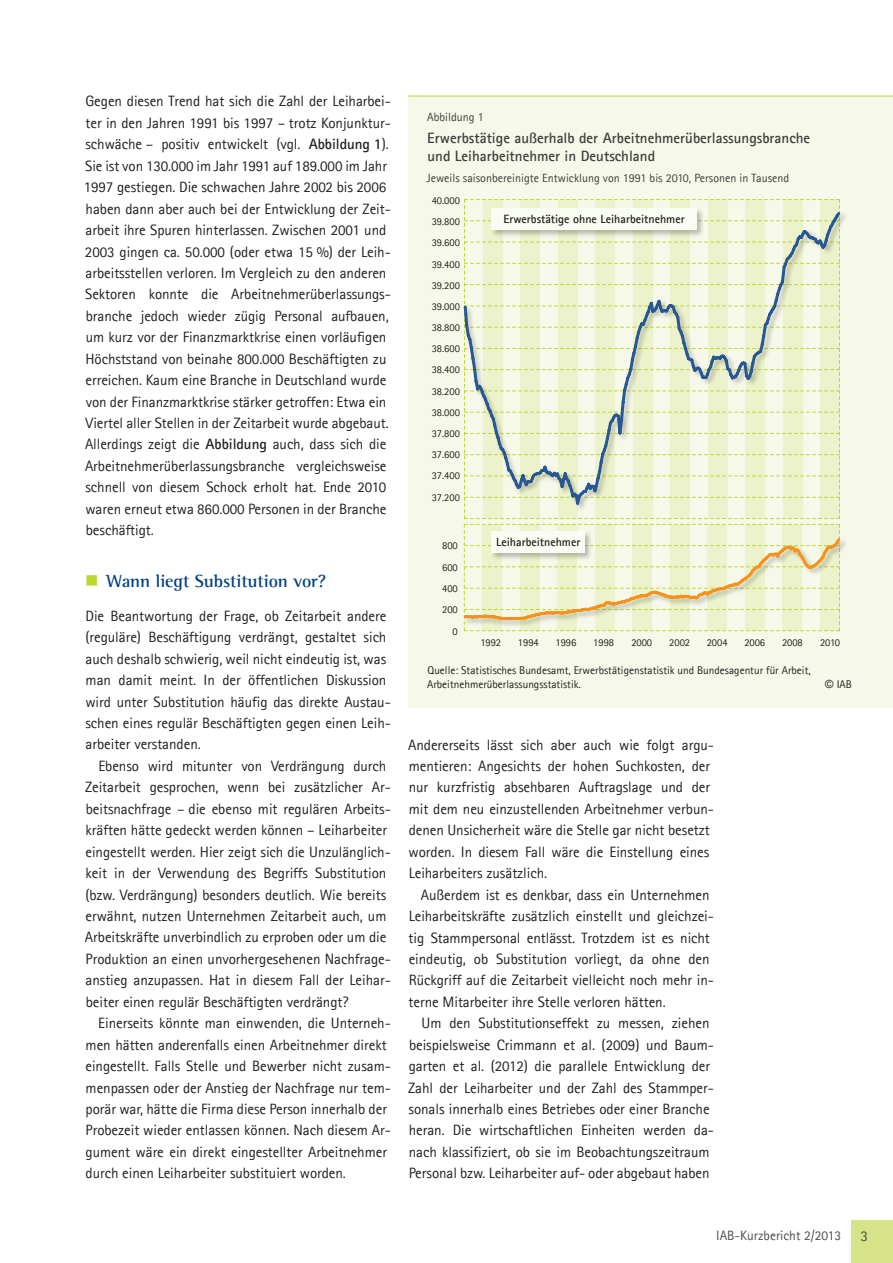
<style>
.page{position:relative;width:893px;height:1263px;background:#fff}
.page>*{position:absolute;margin:0;border:0;box-sizing:border-box;transform-origin:0 0}
.t1{font:700 18px "Agfa Rotis Semi Serif";letter-spacing:-.005em;color:#014081}
.t2{font:15px/21.5px "Agfa Rotis Sans Serif";letter-spacing:-.005em;color:#231f20}
.t3{font:700 15px/18px "Agfa Rotis Sans Serif";color:#3e3e3f}
.t4{font:15px "Agfa Rotis Sans Serif";color:#4b4c4b}
.t5{font:13.5px "Agfa Rotis Sans Serif";color:#4b4c4b}
.t6{font:12px "Agfa Rotis Sans Serif";color:#3e3e3f}
.t7{font:700 12px "Agfa Rotis Sans Serif";color:#231f20}
.t8{font:11.25px/13.5px "Agfa Rotis Sans Serif";color:#231f20}
.t9{font:10.5px/21.1px "Agfa Rotis Sans Serif";letter-spacing:-.005em;color:#231f20;text-align:justify}
.s1{font-weight:700}
.s2{font-family:"Arial"}
</style>
<div class="page">
<div style="left:408px;top:96px;width:485px;height:612px;background:#f6f9e9"></div>
<svg style="left:463px;top:199px;width:380px;height:432px;background:#e5ebc4"></svg>
<div style="left:490px;top:207px;width:214px;height:31px;background:#231f20;opacity:.3"></div>
<div style="left:491px;top:208px;width:205px;height:22px;background:#f9fcf2"></div>
<div style="left:490px;top:530px;width:102px;height:31px;background:#231f20;opacity:.3"></div>
<div style="left:491px;top:531px;width:94px;height:22px;background:#f9fcf2"></div>
<hr style="left:408px;top:96px;width:485px;height:1px;background:#bed630">
<div style="left:851px;top:1220px;width:42px;height:43px;background:#d7e387"></div>
<p class="t2" style="left:84px;top:91px;width:309px">Gegen diesen Trend hat sich die Zahl der Leiharbei&shy;ter in den Jahren 1991 bis 1997 – trotz Konjunktur&shy;schwäche – positiv entwickelt (vgl. <span class="s1">Abbildung 1</span>).<br>Sie ist von 130.000 im Jahr 1991 auf 189.000 im Jahr 1997 gestiegen. Die schwachen Jahre 2002 bis 2006 haben dann aber auch bei der Entwicklung der Zeit&shy;arbeit ihre Spuren hinterlassen. Zwischen 2001 und 2003 gingen ca. 50.000 (oder etwa 15 %) der Leih&shy;arbeitsstellen verloren. Im Vergleich zu den anderen Sektoren konnte die Arbeitnehmerüberlassungs&shy;branche jedoch wieder zügig Personal aufbauen, um kurz vor der Finanzmarktkrise einen vorläufigen Höchststand von beinahe 800.000 Beschäftigten zu erreichen. Kaum eine Branche in Deutschland wurde von der Finanzmarktkrise stärker getroffen: Etwa ein Viertel aller Stellen in der Zeitarbeit wurde abgebaut.<br>Allerdings zeigt die <span class="s1">Abbildung</span> auch, dass sich die Arbeitnehmerüberlassungsbranche vergleichsweise schnell von diesem Schock erholt hat. Ende 2010 waren erneut etwa 860.000 Personen in der Branche beschäftigt.</p>
<p class="t1" style="left:106px;top:570px;width:221px">Wann liegt Substitution vor?</p>
<p class="t2" style="left:85px;top:605px;width:307px">Die Beantwortung der Frage, ob Zeitarbeit andere (reguläre) Beschäftigung verdrängt, gestaltet sich auch deshalb schwierig, weil nicht eindeutig ist, was man damit meint. In der öffentlichen Diskussion wird unter Substitution häufig das direkte Austau&shy;schen eines regulär Beschäftigten gegen einen Leih&shy;arbeiter verstanden.</p>
<p class="t2" style="left:85px;top:755px;width:307px;text-indent:13px">Ebenso wird mitunter von Verdrängung durch Zeitarbeit gesprochen, wenn bei zusätzlicher Ar&shy;beitsnachfrage – die ebenso mit regulären Arbeits&shy;kräften hätte gedeckt werden können – Leiharbeiter eingestellt werden. Hier zeigt sich die Unzulänglich&shy;keit in der Verwendung des Begriffs Substitution (bzw. Verdrängung) besonders deutlich. Wie bereits erwähnt, nutzen Unternehmen Zeitarbeit auch, um Arbeitskräfte unverbindlich zu erproben oder um die Produktion an einen unvorhergesehenen Nachfrage&shy;anstieg anzupassen. Hat in diesem Fall der Leihar&shy;beiter einen regulär Beschäftigten verdrängt?</p>
<p class="t2" style="left:85px;top:1012px;width:307px;text-indent:13px">Einerseits könnte man einwenden, die Unterneh&shy;men hätten anderenfalls einen Arbeitnehmer direkt eingestellt. Falls Stelle und Bewerber nicht zusam&shy;menpassen oder der Anstieg der Nachfrage nur tem&shy;porär war, hätte die Firma diese Person innerhalb der Probezeit wieder entlassen können. Nach diesem Ar&shy;gument wäre ein direkt eingestellter Arbeitnehmer durch einen Leiharbeiter substituiert worden.</p>
<p class="t6" style="left:427px;top:110px;width:58px">Abbildung 1</p>
<p class="t3" style="left:427px;top:129px;width:384px">Erwerbstätige außerhalb der Arbeitnehmerüberlassungsbranche und Leiharbeitnehmer in Deutschland</p>
<p class="t6" style="left:426px;top:171px;width:364px">Jeweils saisonbereinigte Entwicklung von 1991 bis 2010, Personen in Tausend</p>
<p class="t9" style="left:432px;top:190px;width:30px">40.000<br>39.800<br>39.600<br>39.400<br>39.200<br>39.000<br>38.800<br>38.600<br>38.400<br>38.200<br>38.000<br>37.800<br>37.600<br>37.400<br>37.200</p>
<p class="t9" style="left:442px;top:535px;width:17px">800</p>
<p class="t9" style="left:442px;top:556px;width:17px;text-align:right">600<br>400<br>200<br>0</p>
<p class="t7" style="left:503px;top:211px;width:183px">Erwerbstätige ohne Leiharbeitnehmer</p>
<p class="t7" style="left:496px;top:535px;width:86px">Leiharbeitnehmer</p>
<p class="t9" style="left:480px;top:632px;width:22px">1992</p>
<p class="t9" style="left:518px;top:632px;width:22px">1994</p>
<p class="t9" style="left:556px;top:632px;width:22px">1996</p>
<p class="t9" style="left:593px;top:632px;width:22px">1998</p>
<p class="t9" style="left:631px;top:632px;width:22px">2000</p>
<p class="t9" style="left:669px;top:632px;width:22px">2002</p>
<p class="t9" style="left:707px;top:632px;width:22px">2004</p>
<p class="t9" style="left:744px;top:632px;width:22px">2006</p>
<p class="t9" style="left:782px;top:632px;width:22px">2008</p>
<p class="t9" style="left:820px;top:632px;width:22px">2010</p>
<p class="t8" style="left:427px;top:664px;width:385px">Quelle: Statistisches Bundesamt, Erwerbstätigenstatistik und Bundesagentur für Arbeit,<br>Arbeitnehmerüberlassungsstatistik.</p>
<p class="t8" style="left:825px;top:677px;width:28px"><span class="s2">©</span> IAB</p>
<p class="t2" style="left:408px;top:734px;width:307px">Andererseits lässt sich aber auch wie folgt argu&shy;mentieren: Angesichts der hohen Suchkosten, der nur kurzfristig absehbaren Auftragslage und der mit dem neu einzustellenden Arbeitnehmer verbun&shy;denen Unsicherheit wäre die Stelle gar nicht besetzt worden. In diesem Fall wäre die Einstellung eines Leiharbeiters zusätzlich.</p>
<p class="t2" style="left:409px;top:884px;width:307px;text-indent:12px">Außerdem ist es denkbar, dass ein Unternehmen Leiharbeitskräfte zusätzlich einstellt und gleichzei&shy;tig Stammpersonal entlässt. Trotzdem ist es nicht eindeutig, ob Substitution vorliegt, da ohne den Rückgriff auf die Zeitarbeit vielleicht noch mehr in&shy;terne Mitarbeiter ihre Stelle verloren hätten.</p>
<p class="t2" style="left:408px;top:1012px;width:307px;text-align:center">Um den Substitutionseffekt zu messen, ziehen beispielsweise Crimmann et al. (2009) und Baum&shy;garten et al. (2012) die parallele Entwicklung der Zahl der Leiharbeiter und der Zahl des Stammper&shy;sonals innerhalb eines Betriebes oder einer Branche heran. Die wirtschaftlichen Einheiten werden da&shy;nach klassifiziert, ob sie im Beobachtungszeitraum Personal bzw. Leiharbeiter auf- oder abgebaut haben</p>
<p class="t5" style="left:716px;top:1227px;width:126px">IAB-Kurzbericht 2/2013</p>
<p class="t4" style="left:860px;top:1227px;width:9px">3</p>
</div>
